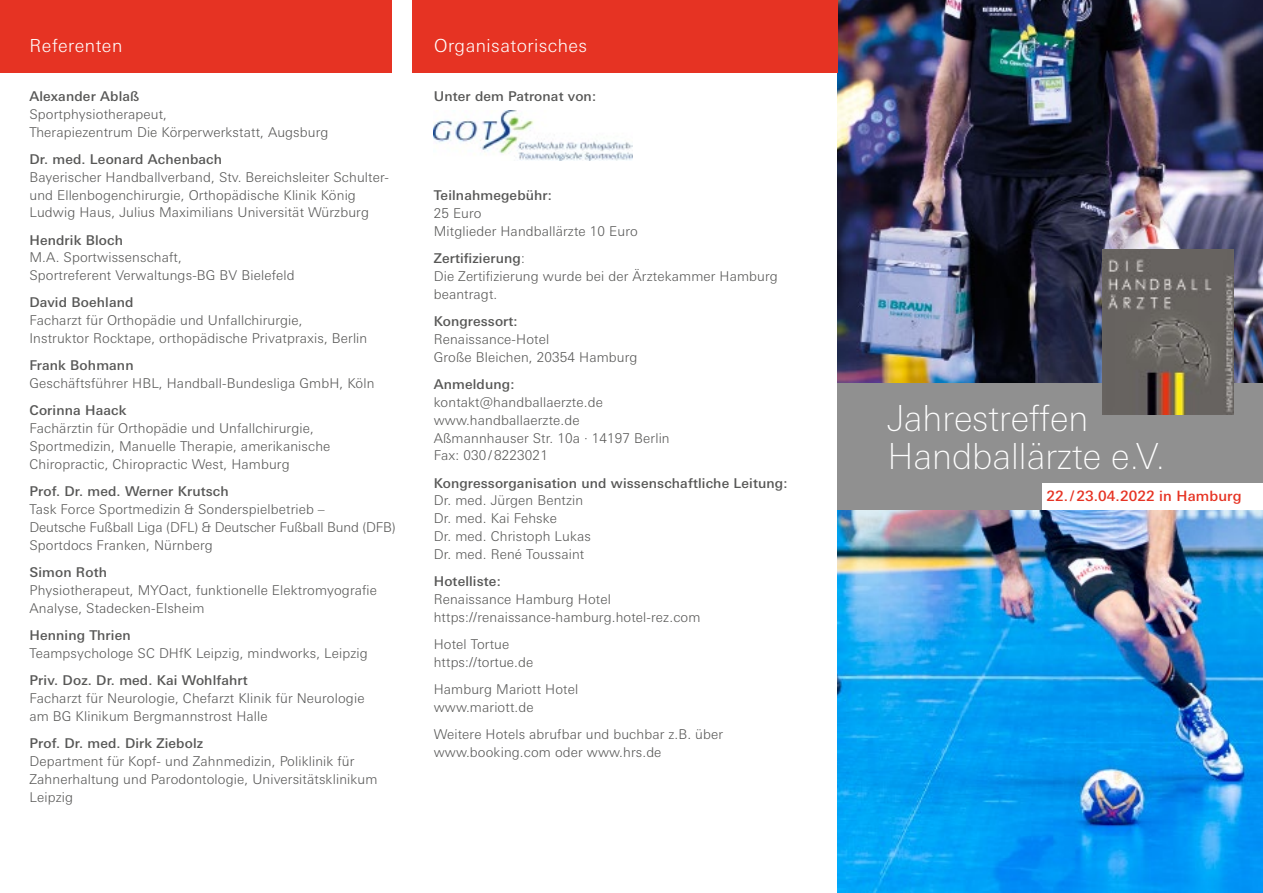
<style>
.page{position:relative;width:1263px;height:893px;background:#fff}
.page>*{position:absolute;margin:0;border:0;box-sizing:border-box;transform-origin:0 0}
.t1{font:100 36px/38.7px "Univers Next Pro";color:#fff}
.t2{font:300 18px "Univers Next Pro";letter-spacing:.025em;color:#fff}
.t3{font:500 14.25px "Univers Next Pro";letter-spacing:.01em;color:#e63323}
.t4{font:300 13.5px/18px "Univers Next Pro";letter-spacing:.01em;color:#575756}
.t5{font:500 13.5px "Univers Next Pro";letter-spacing:.01em;color:#575756}
.s1{font-weight:500}
</style>
<div class="page">
<div style="left:838px;top:383px;width:425px;height:127px;background:#909090"></div>
<div style="left:1043px;top:483px;width:220px;height:27px;background:#fff"></div>
<div style="left:0;top:0;width:391px;height:72px;background:#e63323"></div>
<img style="left:838px;top:0;width:425px;height:383px">
<div style="left:412px;top:0;width:426px;height:72px;background:#e63323"></div>
<img style="left:838px;top:510px;width:425px;height:383px">
<img style="left:1102px;top:249px;width:132px;height:165px">
<img style="left:434px;top:111px;width:198px;height:49px">
<h2 class="t2" style="left:30px;top:35px;width:94px">Referenten</h2>
<p class="t5" style="left:29px;top:88px;width:111px">Alexander Ablaß</p>
<p class="t4" style="left:29px;top:105px;width:301px">Sportphysiotherapeut,<br>Therapiezentrum Die Körperwerkstatt, Augsburg</p>
<p class="t5" style="left:29px;top:151px;width:194px">Dr. med. Leonard Achenbach</p>
<p class="t4" style="left:29px;top:168px;width:361px">Bayerischer Handballverband, Stv. Bereichsleiter Schulter&shy;und Ellenbogenchirurgie, Orthopädische Klinik König<br>Ludwig Haus, Julius Maximilians Universität Würzburg</p>
<p class="t5" style="left:29px;top:232px;width:95px">Hendrik Bloch</p>
<p class="t4" style="left:29px;top:249px;width:267px">M.A. Sportwissenschaft,<br>Sportreferent Verwaltungs-BG BV Bielefeld</p>
<p class="t5" style="left:29px;top:295px;width:106px">David Boehland</p>
<p class="t4" style="left:29px;top:312px;width:339px">Facharzt für Orthopädie und Unfallchirurgie,<br>Instruktor Rocktape, orthopädische Privatpraxis, Berlin</p>
<p class="t5" style="left:29px;top:358px;width:106px">Frank Bohmann</p>
<p class="t4" style="left:29px;top:375px;width:346px">Geschäftsführer HBL, Handball-Bundesliga GmbH, Köln</p>
<p class="t5" style="left:29px;top:403px;width:99px">Corinna Haack</p>
<p class="t4" style="left:29px;top:420px;width:302px">Fachärztin für Orthopädie und Unfallchirurgie,<br>Sportmedizin, Manuelle Therapie, amerikanische<br>Chiropractic, Chiropractic West, Hamburg</p>
<p class="t5" style="left:29px;top:484px;width:201px">Prof. Dr. med. Werner Krutsch</p>
<p class="t4" style="left:29px;top:501px;width:368px">Task Force Sportmedizin &amp; Sonderspielbetrieb –<br>Deutsche Fußball Liga (DFL) &amp; Deutscher Fußball Bund (DFB)<br>Sportdocs Franken, Nürnberg</p>
<p class="t5" style="left:29px;top:565px;width:79px">Simon Roth</p>
<p class="t4" style="left:29px;top:582px;width:349px">Physiotherapeut, MYOact, funktionelle Elektromyografie<br>Analyse, Stadecken-Elsheim</p>
<p class="t5" style="left:29px;top:628px;width:103px">Henning Thrien</p>
<p class="t4" style="left:29px;top:645px;width:340px">Teampsychologe SC DHfK Leipzig, mindworks, Leipzig</p>
<p class="t5" style="left:29px;top:673px;width:220px">Priv. Doz. Dr. med. Kai Wohlfahrt</p>
<p class="t4" style="left:29px;top:690px;width:337px">Facharzt für Neurologie, Chefarzt Klinik für Neurologie am BG Klinikum Bergmannstrost Halle</p>
<p class="t5" style="left:29px;top:736px;width:175px">Prof. Dr. med. Dirk Ziebolz</p>
<p class="t4" style="left:29px;top:753px;width:350px">Department für Kopf- und Zahnmedizin, Poliklinik für<br>Zahnerhaltung und Parodontologie, Universitätsklinikum<br>Leipzig</p>
<h2 class="t2" style="left:434px;top:35px;width:155px">Organisatorisches</h2>
<p class="t5" style="left:434px;top:88px;width:164px">Unter dem Patronat von:</p>
<p class="t5" style="left:434px;top:187px;width:120px">Teilnahmegebühr:</p>
<p class="t4" style="left:434px;top:204px;width:206px">25 Euro<br>Mitglieder Handballärzte 10 Euro</p>
<p class="t4" style="left:434px;top:249px;width:346px"><span class="s1">Zertifizierung</span>:<br>Die Zertifizierung wurde bei der Ärztekammer Hamburg beantragt.</p>
<p class="t5" style="left:434px;top:313px;width:85px">Kongressort:</p>
<p class="t4" style="left:434px;top:330px;width:205px">Renaissance-Hotel<br>Große Bleichen, 20354 Hamburg</p>
<p class="t5" style="left:434px;top:376px;width:82px">Anmeldung:</p>
<p class="t4" style="left:434px;top:393px;width:237px">kontakt@handballaerzte.de www.handballaerzte.de<br>Aßmannhauser Str. 10a · 14197 Berlin<br>Fax: 030 / 8223021</p>
<p class="t5" style="left:434px;top:475px;width:355px">Kongressorganisation und wissenschaftliche Leitung:</p>
<p class="t4" style="left:434px;top:492px;width:159px">Dr. med. Jürgen Bentzin<br>Dr. med. Kai Fehske<br>Dr. med. Christoph Lukas<br>Dr. med. René Toussaint</p>
<p class="t5" style="left:434px;top:574px;width:68px">Hotelliste:</p>
<p class="t4" style="left:434px;top:591px;width:268px">Renaissance Hamburg Hotel https://renaissance-hamburg.hotel-rez.com</p>
<p class="t4" style="left:434px;top:636px;width:101px">Hotel Tortue https://tortue.de</p>
<p class="t4" style="left:434px;top:681px;width:146px">Hamburg Mariott Hotel www.mariott.de</p>
<p class="t4" style="left:434px;top:726px;width:291px">Weitere Hotels abrufbar und buchbar z.B. über www.booking.com oder www.hrs.de</p>
<h1 class="t1" style="left:887px;top:399px;width:279px">Jahrestreffen<br>Handballärzte e.V.</h1>
<p class="t3" style="left:1046px;top:487px;width:196px">22./23.04.2022 in Hamburg</p>
</div>
